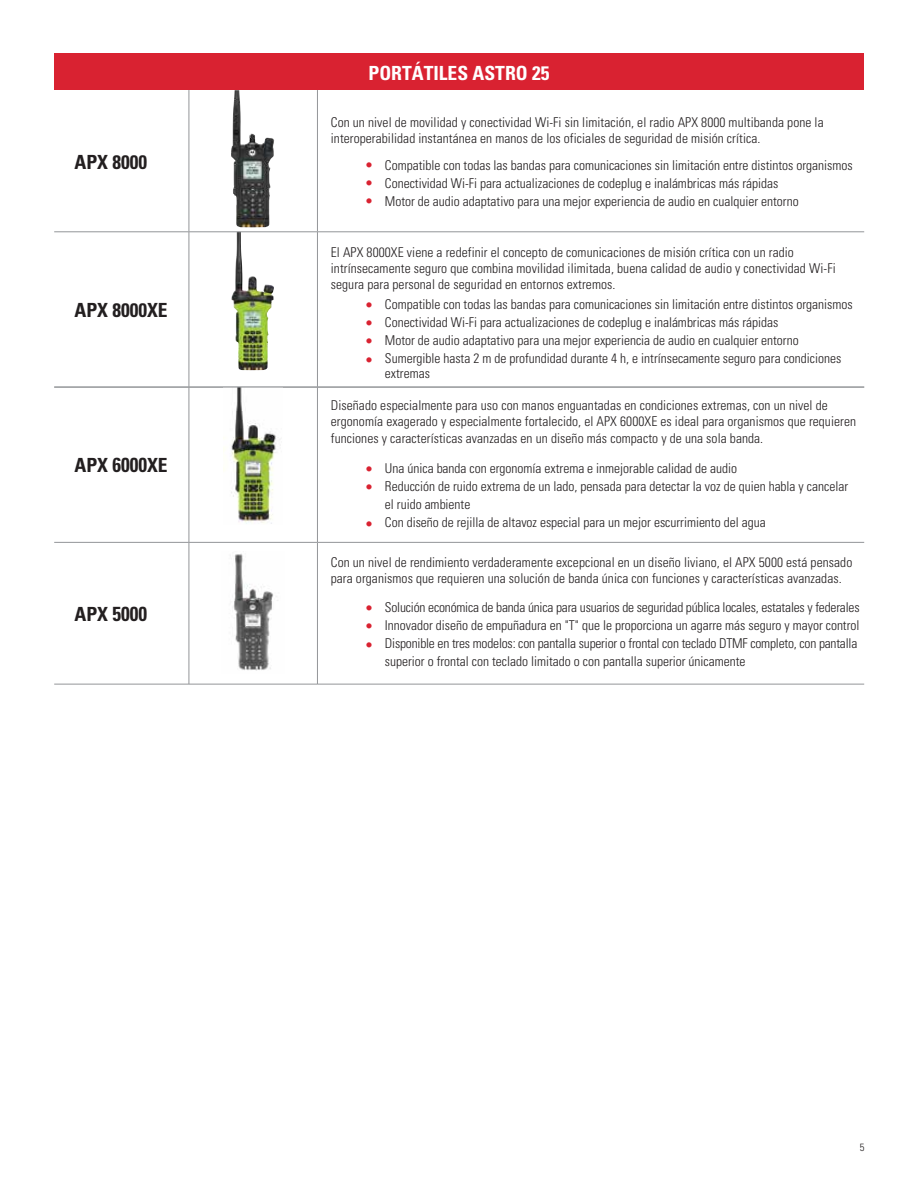
<style>
.page{position:relative;width:918px;height:1188px;background:#fff}
.page>*{position:absolute;margin:0;border:0;box-sizing:border-box;transform-origin:0 0}
.t1{font:700 condensed 20.25px "Univers";color:#231f20;scale:.96 1}
.t2{font:700 condensed 19.5px "Univers";color:#231f20}
.t3{font:700 condensed 19.5px "Univers";color:#fff}
.t4{font:300 condensed 14.25px/18.3px "Univers";color:#d92231}
.t5{font:300 condensed 13.5px/18px "Univers";color:#231f20}
.t6{font:300 condensed 10.5px "Univers";color:#231f20}
.s1{font-size:14.25px;color:#d92231}
.s2{font-size:20.25px}
.s3{font-size:19.5px}
</style>
<div class="page">
<img style="left:231px;top:233px;width:7px;height:105px">
<img style="left:231px;top:90px;width:5px;height:104px">
<div style="left:54px;top:54px;width:810px;height:36px;background:#d92231"></div>
<hr style="left:189px;top:90px;width:1px;height:142px;background:#939598">
<hr style="left:317px;top:90px;width:1px;height:142px;background:#939598">
<hr style="left:189px;top:232px;width:1px;height:155px;background:#939598">
<hr style="left:317px;top:232px;width:1px;height:155px;background:#939598">
<hr style="left:54px;top:232px;width:135px;height:1px;background:#939598">
<hr style="left:189px;top:232px;width:128px;height:1px;background:#939598">
<hr style="left:317px;top:232px;width:547px;height:1px;background:#939598">
<img style="left:233px;top:553px;width:45px;height:118px">
<img style="left:223px;top:388px;width:57px;height:136px">
<hr style="left:189px;top:387px;width:1px;height:155px;background:#939598">
<hr style="left:317px;top:387px;width:1px;height:155px;background:#939598">
<hr style="left:54px;top:387px;width:135px;height:1px;background:#939598">
<hr style="left:189px;top:387px;width:128px;height:1px;background:#939598">
<hr style="left:317px;top:387px;width:547px;height:1px;background:#939598">
<hr style="left:189px;top:543px;width:1px;height:141px;background:#939598">
<hr style="left:317px;top:543px;width:1px;height:141px;background:#939598">
<hr style="left:54px;top:542px;width:135px;height:1px;background:#939598">
<hr style="left:189px;top:542px;width:128px;height:1px;background:#939598">
<hr style="left:317px;top:542px;width:547px;height:1px;background:#939598">
<hr style="left:54px;top:684px;width:135px;height:1px;background:#939598">
<hr style="left:189px;top:684px;width:128px;height:1px;background:#939598">
<hr style="left:317px;top:684px;width:547px;height:1px;background:#939598">
<h2 class="t3" style="left:369px;top:61px;width:182px">PORTÁTILES ASTRO 25</h2>
<p class="t5" style="left:331px;top:113px;width:494px;line-height:16.2px">Con un nivel de movilidad y conectividad Wi-Fi sin limitación, el radio APX 8000 multibanda pone la interoperabilidad instantánea en manos de los oficiales de seguridad de misión crítica.</p>
<h2 class="t2" style="left:74px;top:150px;width:74px">APX 8000</h2>
<p class="t5" style="left:385px;top:156px;width:469px;text-indent:-20px"><span class="s1">•</span> Compatible con todas las bandas para comunicaciones sin limitación entre distintos organismos<br>Conectividad Wi-Fi para actualizaciones de codeplug e inalámbricas más rápidas<br>Motor de audio adaptativo para una mejor experiencia de audio en cualquier entorno</p>
<p class="t4" style="left:365px;top:173px;width:10px">• •</p>
<p class="t5" style="left:331px;top:244px;width:506px;line-height:16.2px">El APX 8000XE viene a redefinir el concepto de comunicaciones de misión crítica con un radio intrínsecamente seguro que combina movilidad ilimitada, buena calidad de audio y conectividad Wi-Fi segura para personal de seguridad en entornos extremos.</p>
<h2 class="t2" style="left:74px;top:298px;width:95px">APX 8000XE</h2>
<p class="t4" style="left:365px;top:295px;width:10px;text-align:justify">• • • •</p>
<p class="t5" style="left:385px;top:295px;width:469px">Compatible con todas las bandas para comunicaciones sin limitación entre distintos organismos Conectividad Wi-Fi para actualizaciones de codeplug e inalámbricas más rápidas<br>Motor de audio adaptativo para una mejor experiencia de audio en cualquier entorno Sumergible hasta 2 m de profundidad durante 4 h, e intrínsecamente seguro para condiciones</p>
<p class="t5" style="left:385px;top:364px;width:46px">extremas</p>
<h2 class="t2" style="left:74px;top:454px;width:95px">APX <span class="s2">6000</span>XE</h2>
<p class="t5" style="left:331px;top:397px;width:527px;line-height:16.2px">Diseñado especialmente para uso con manos enguantadas en condiciones extremas, con un nivel de ergonomía exagerado y especialmente fortalecido, el APX 6000XE es ideal para organismos que requieren funciones y características avanzadas en un diseño más compacto y de una sola banda.</p>
<p class="t4" style="left:365px;top:459px;width:10px">• •</p>
<p class="t4" style="left:365px;top:514px;width:10px">•</p>
<p class="t5" style="left:385px;top:459px;width:465px">Una única banda con ergonomía extrema e inmejorable calidad de audio<br>Reducción de ruido extrema de un lado, pensada para detectar la voz de quien habla y cancelar el ruido ambiente<br>Con diseño de rejilla de altavoz especial para un mejor escurrimiento del agua</p>
<p class="t5" style="left:331px;top:554px;width:523px;line-height:16.2px">Con un nivel de rendimiento verdaderamente excepcional en un diseño liviano, el APX 5000 está pensado para organismos que requieren una solución de banda única con funciones y características avanzadas.</p>
<h1 class="t1" style="left:74px;top:601px;width:77px"><span class="s3">APX</span> 5000</h1>
<p class="t4" style="left:365px;top:599px;width:10px;text-align:justify">• • •</p>
<p class="t5" style="left:385px;top:598px;width:476px">Solución económica de banda única para usuarios de seguridad pública locales, estatales y federales Innovador diseño de empuñadura en "T" que le proporciona un agarre más seguro y mayor control Disponible en tres modelos: con pantalla superior o frontal con teclado DTMF completo, con pantalla superior o frontal con teclado limitado o con pantalla superior únicamente</p>
<p class="t6" style="left:860px;top:1141px;width:6px">5</p>
</div>
